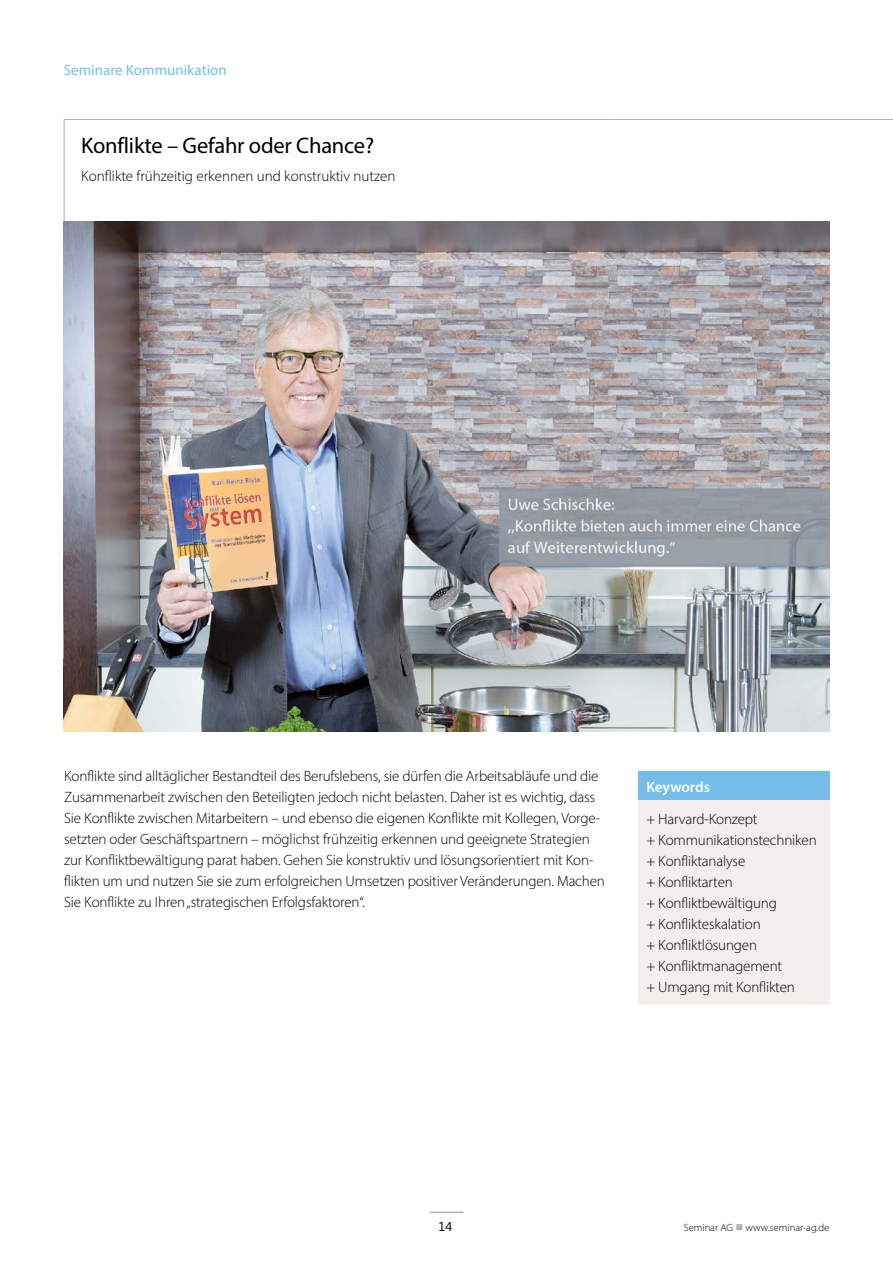
<style>
.page{position:relative;width:893px;height:1263px;background:#fff}
.page>*{position:absolute;margin:0;border:0;box-sizing:border-box;transform-origin:0 0}
.t1{font:22.5px "Myriad Pro";letter-spacing:-.01em;color:#000}
.t2{font:300 15px/21px "Myriad Pro";letter-spacing:-.01em;color:#000}
.t3{font:15px "Myriad Pro";color:#75beea}
.t4{font:600 15px "Myriad Pro";letter-spacing:-.005em;color:#fff}
.t5{font:12.75px "Segoe UI";color:#000}
.t6{font:300 10.5px "Myriad Pro";color:#000}
.s1{color:#b1b2b3}
</style>
<div class="page">
<hr style="left:429px;top:1211px;width:34px;height:2px;background:#b1b2b3">
<hr style="left:825px;top:119px;width:68px;height:1px;background:#b1b2b3">
<hr style="left:64px;top:119px;width:544px;height:1px;background:#b1b2b3">
<hr style="left:64px;top:120px;width:1px;height:101px;background:#b1b2b3">
<svg style="left:608px;top:119px;width:26px;height:1px"></svg>
<hr style="left:634px;top:119px;width:191px;height:1px;background:#b1b2b3">
<img style="left:64px;top:222px;width:765px;height:509px">
<div style="left:638px;top:772px;width:191px;height:28px;background:#75beea"></div>
<div style="left:638px;top:800px;width:191px;height:205px;background:#f3efed"></div>
<p class="t3" style="left:64px;top:61px;width:165px">Seminare Kommunikation</p>
<h1 class="t1" style="left:81px;top:132px;width:294px">Konflikte – Gefahr oder Chance?</h1>
<p class="t2" style="left:81px;top:165px;width:316px">Konflikte frühzeitig erkennen und konstruktiv nutzen</p>
<p class="t2" style="left:64px;top:766px;width:542px">Konflikte sind alltäglicher Bestandteil des Berufslebens, sie dürfen die Arbeitsabläufe und die Zusammenarbeit zwischen den Beteiligten jedoch nicht belasten. Daher ist es wichtig, dass Sie Konflikte zwischen Mitarbeitern – und ebenso die eigenen Konflikte mit Kollegen, Vorge&shy;setzten oder Geschäftspartnern – möglichst frühzeitig erkennen und geeignete Strategien zur Konfliktbewältigung parat haben. Gehen Sie konstruktiv und lösungsorientiert mit Kon&shy;flikten um und nutzen Sie sie zum erfolgreichen Umsetzen positiver Veränderungen. Machen Sie Konflikte zu Ihren „strategischen Erfolgsfaktoren“.</p>
<p class="t4" style="left:646px;top:777px;width:65px">Keywords</p>
<p class="t2" style="left:646px;top:808px;width:172px">+ Harvard-Konzept<br>+ Kommunikationstechniken + Konfliktanalyse<br>+ Konfliktarten<br>+ Konfliktbewältigung<br>+ Konflikteskalation<br>+ Konfliktlösungen<br>+ Konfliktmanagement<br>+ Umgang mit Konflikten</p>
<p class="t5" style="left:439px;top:1218px;width:15px">14</p>
<p class="t6" style="left:684px;top:1221px;width:147px">Seminar AG <span class="s1">■</span> www.seminar-ag.de</p>
</div>
